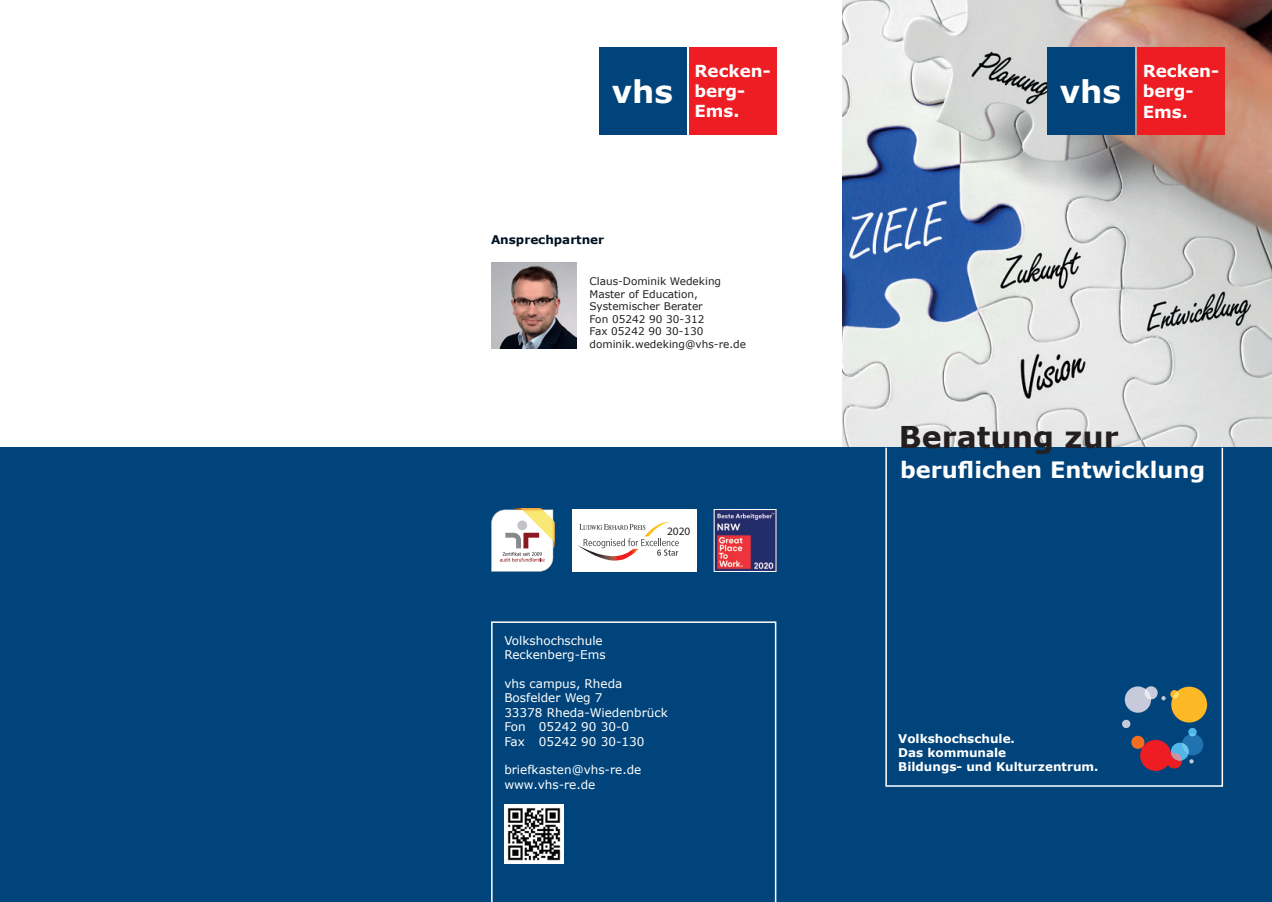
<style>
.page{position:relative;width:1272px;height:902px;background:#fff}
.page>*{position:absolute;margin:0;border:0;box-sizing:border-box;transform-origin:0 0}
.t1{font:700 31.35px "Verdana";color:#fff}
.t2{font:700 30px "Verdana";color:#231f20}
.t3{font:700 22.5px "Verdana";color:#fff}
.t4{font:700 16.8px/20.1px "Verdana";color:#fff}
.t5{font:700 16.65px/20px "Verdana";color:#fff}
.t6{font:12px/14.4px "Verdana";color:#fff}
.t7{font:700 12px/14.4px "Verdana";color:#fff}
.t8{font:700 12px "Verdana";color:#001322}
.t9{font:italic 11.25px "Frutiger";color:#231f20}
.t10{font:10.5px/12.6px "Verdana";color:#231f20}
</style>
<div class="page">
<img style="left:842px;top:0;width:429px;height:447px">
<div style="left:0;top:447px;width:1271px;height:454px;background:#00447b"></div>
<svg style="left:1122px;top:686px;width:84px;height:84px"></svg>
<div style="left:1046px;top:47px;width:88px;height:88px;background:#00447b"></div>
<div style="left:1137px;top:47px;width:87px;height:88px;background:#ee1d23"></div>
<svg style="left:491px;top:621px;width:285px;height:280px"></svg>
<div style="left:599px;top:47px;width:87px;height:87px;background:#00447b"></div>
<div style="left:689px;top:47px;width:87px;height:87px;background:#ee1d23"></div>
<img style="left:491px;top:262px;width:85px;height:86px">
<img style="left:715px;top:511px;width:59px;height:58px">
<svg style="left:491px;top:508px;width:64px;height:63px;background:#e2ddd2"></svg>
<div style="left:571px;top:509px;width:125px;height:62px;background:#fff"></div>
<svg style="left:577px;top:522px;width:102px;height:38px"></svg>
<img style="left:504px;top:804px;width:60px;height:59px">
<h1 class="t1" style="left:612px;top:71px;width:63px">vhs</h1>
<h3 class="t5" style="left:694px;top:61px;width:78px">Recken&shy;berg-<br>Ems.</h3>
<p class="t8" style="left:491px;top:231px;width:115px">Ansprechpartner</p>
<p class="t10" style="left:589px;top:275px;width:158px">Claus-Dominik Wedeking<br>Master of Education,<br>Systemischer Berater<br>Fon 05242 90 30-312<br>Fax 05242 90 30-130 dominik.wedeking@vhs-re.de</p>
<p class="t9" style="left:667px;top:523px;width:25px">2020</p>
<p class="t6" style="left:504px;top:633px;width:103px">Volkshochschule<br>Reckenberg-Ems</p>
<p class="t6" style="left:504px;top:676px;width:165px">vhs campus, Rheda<br>Bosfelder Weg 7<br>33378 Rheda-Wiedenbrück<br>Fon 05242 90 30-0<br>Fax 05242 90 30-130</p>
<p class="t6" style="left:504px;top:762px;width:138px">briefkasten@vhs-re.de www.vhs-re.de</p>
<h1 class="t1" style="left:1059px;top:72px;width:63px">vhs</h1>
<h3 class="t4" style="left:1142px;top:61px;width:78px">Recken&shy;berg-<br>Ems.</h3>
<h2 class="t2" style="left:899px;top:415px;width:221px">Beratung zur</h2>
<h3 class="t3" style="left:900px;top:454px;width:307px">beruflichen Entwicklung</h3>
<p class="t7" style="left:898px;top:730px;width:202px">Volkshochschule.<br>Das kommunale<br>Bildungs- und Kulturzentrum.</p>
</div>
